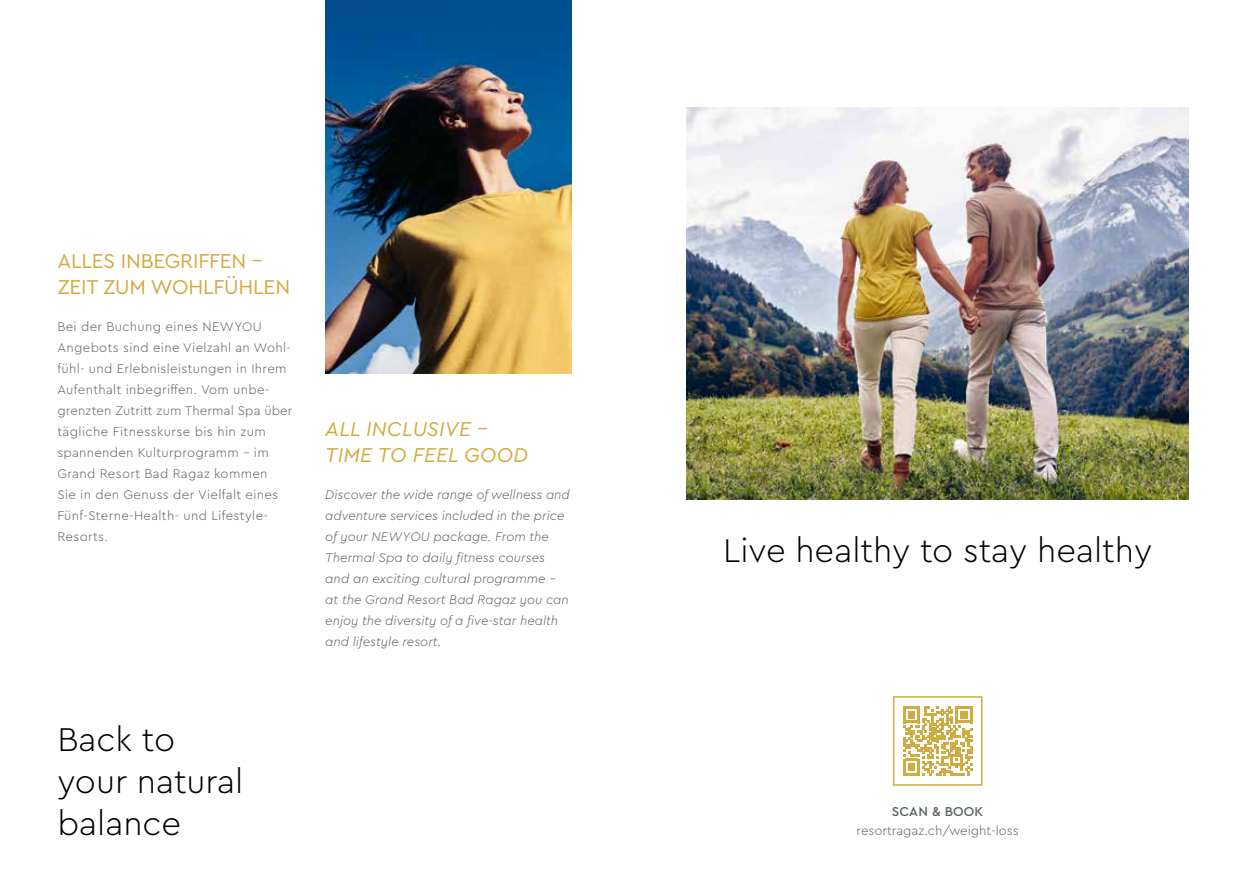
<style>
.page{position:relative;width:1246px;height:893px;background:#fff}
.page>*{position:absolute;margin:0;border:0;box-sizing:border-box;transform-origin:0 0}
.t1{font:300 34.5px/42px "Cera Pro";color:#000}
.t2{font:21px/26.2px "Cera Pro";letter-spacing:-.01em;color:#d0ab42}
.t3{font:italic 21px/26.2px "Cera Pro";letter-spacing:.01em;color:#d0ab42}
.t4{font:500 13.5px "Cera Pro";letter-spacing:.01em;color:#555f61}
.t5{font:300 13.2px/21px "Cera Pro";letter-spacing:.025em;color:#555f61}
.t6{font:italic 300 13.2px/21px "Cera Pro";color:#555f61}
.t7{font:300 13.2px "Cera Pro";color:#555f61}
</style>
<div class="page">
<svg style="left:903px;top:706px;width:69px;height:69px"></svg>
<div style="left:893px;top:696px;width:89px;height:90px;border:2px solid #d0ab42"></div>
<img style="left:325px;top:0;width:247px;height:373px">
<img style="left:687px;top:107px;width:501px;height:392px">
<h2 class="t2" style="left:57px;top:247px;width:234px">ALLES INBEGRIFFEN –<br>ZEIT ZUM WOHLFÜHLEN</h2>
<p class="t5" style="left:57px;top:316px;width:237px">Bei der Buchung eines NEWYOU<br>Angebots sind eine Vielzahl an Wohl&shy;fühl- und Erlebnisleistungen in Ihrem<br>Aufenthalt inbegriffen. Vom unbe&shy;grenzten Zutritt zum Thermal Spa über tägliche Fitnesskurse bis hin zum spannenden Kulturprogramm – im<br>Grand Resort Bad Ragaz kommen<br>Sie in den Genuss der Vielfalt eines<br>Fünf-Sterne-Health- und Lifestyle-<br>Resorts.</p>
<h1 class="t1" style="left:57px;top:717px;width:187px">Back to your natural balance</h1>
<h2 class="t3" style="left:325px;top:415px;width:204px">ALL INCLUSIVE –<br>TIME TO FEEL GOOD</h2>
<p class="t6" style="left:325px;top:484px;width:246px">Discover the wide range of wellness and adventure services included in the price of your NEWYOU package. From the Thermal Spa to daily fitness courses and an exciting cultural programme – at the Grand Resort Bad Ragaz you can enjoy the diversity of a five-star health and lifestyle resort.</p>
<h1 class="t1" style="left:723px;top:528px;width:431px">Live healthy to stay healthy</h1>
<p class="t4" style="left:892px;top:803px;width:93px">SCAN &amp; BOOK</p>
<p class="t7" style="left:856px;top:822px;width:164px">resortragaz.ch/weight-loss</p>
</div>
